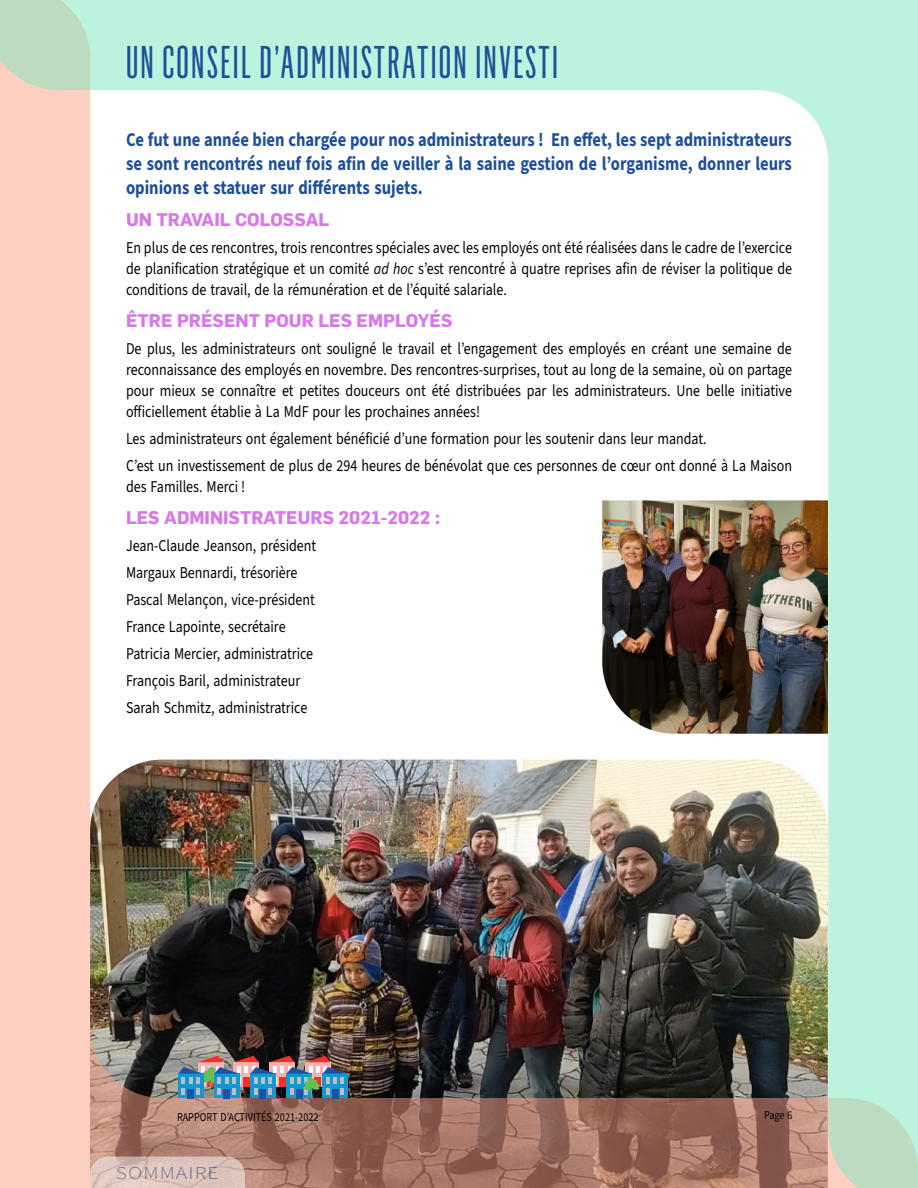
<style>
.page{position:relative;width:918px;height:1188px;background:#fff}
.page>*{position:absolute;margin:0;border:0;box-sizing:border-box;transform-origin:0 0}
.t1{font:45px "Flama Ultracondensed Basic";letter-spacing:.05em;color:#1f4f98}
.t2{font:700 19.5px/24px "Source Sans 3";color:#1f4f98;text-align:justify;scale:.85 1}
.t3{font:700 18px "Flama";color:#d779e8}
.t4{font:300 18px "Source Sans 3";letter-spacing:.05em;color:#1f4f98;scale:1.2 1}
.t5{font:16.5px/27px "Source Sans 3";color:#000;text-align:justify;scale:.85 1}
.t6{font:12px "Source Sans 3";color:#000;scale:.85 1}
.s1{font-style:italic}
</style>
<div class="page">
<img style="left:0;top:0;width:918px;height:1188px">
<img style="left:178px;top:1056px;width:170px;height:43px">
<img style="left:602px;top:500px;width:226px;height:234px">
<svg style="left:90px;top:1157px;width:155px;height:31px"></svg>
<h1 class="t1" style="left:126px;top:35px;width:433px">UN CONSEIL D’ADMINISTRATION INVESTI</h1>
<p class="t2" style="left:126px;top:128px;width:785px">Ce fut une année bien chargée pour nos administrateurs ! En effet, les sept administrateurs se sont rencontrés neuf fois afin de veiller à la saine gestion de l’organisme, donner leurs opinions et statuer sur différents sujets.</p>
<p class="t3" style="left:126px;top:209px;width:205px">UN TRAVAIL COLOSSAL</p>
<p class="t5" style="left:126px;top:238px;width:785px;line-height:21px">En plus de ces rencontres, trois rencontres spéciales avec les employés ont été réalisées dans le cadre de l’exercice de planification stratégique et un comité <span class="s1">ad hoc</span> s’est rencontré à quatre reprises afin de réviser la politique de conditions de travail, de la rémunération et de l’équité salariale.</p>
<p class="t3" style="left:126px;top:310px;width:328px">ÊTRE PRÉSENT POUR LES EMPLOYÉS</p>
<p class="t5" style="left:126px;top:339px;width:785px;line-height:21px">De plus, les administrateurs ont souligné le travail et l’engagement des employés en créant une semaine de reconnaissance des employés en novembre. Des rencontres-surprises, tout au long de la semaine, où on partage pour mieux se connaître et petites douceurs ont été distribuées par les administrateurs. Une belle initiative officiellement établie à La MdF pour les prochaines années!</p>
<p class="t5" style="left:126px;top:426px;width:785px">Les administrateurs ont également bénéficié d’une formation pour les soutenir dans leur mandat.<br>C’est un investissement de plus de 294 heures de bénévolat que ces personnes de cœur ont donné à La Maison</p>
<p class="t5" style="left:126px;top:474px;width:142px">des Familles. Merci !</p>
<p class="t3" style="left:126px;top:507px;width:316px">LES ADMINISTRATEURS 2021-2022 :</p>
<p class="t5" style="left:126px;top:533px;width:225px;text-align:left">Jean-Claude Jeanson, président<br>Margaux Bennardi, trésorière<br>Pascal Melançon, vice-président<br>France Lapointe, secrétaire<br>Patricia Mercier, administratrice<br>François Baril, administrateur<br>Sarah Schmitz, administratrice</p>
<p class="t6" style="left:177px;top:1109px;width:168px">RAPPORT D’ACTIVITÉS 2021-2022</p>
<p class="t6" style="left:764px;top:1107px;width:35px">Page 6</p>
<p class="t4" style="left:116px;top:1161px;width:87px">SOMMAIRE</p>
</div>
